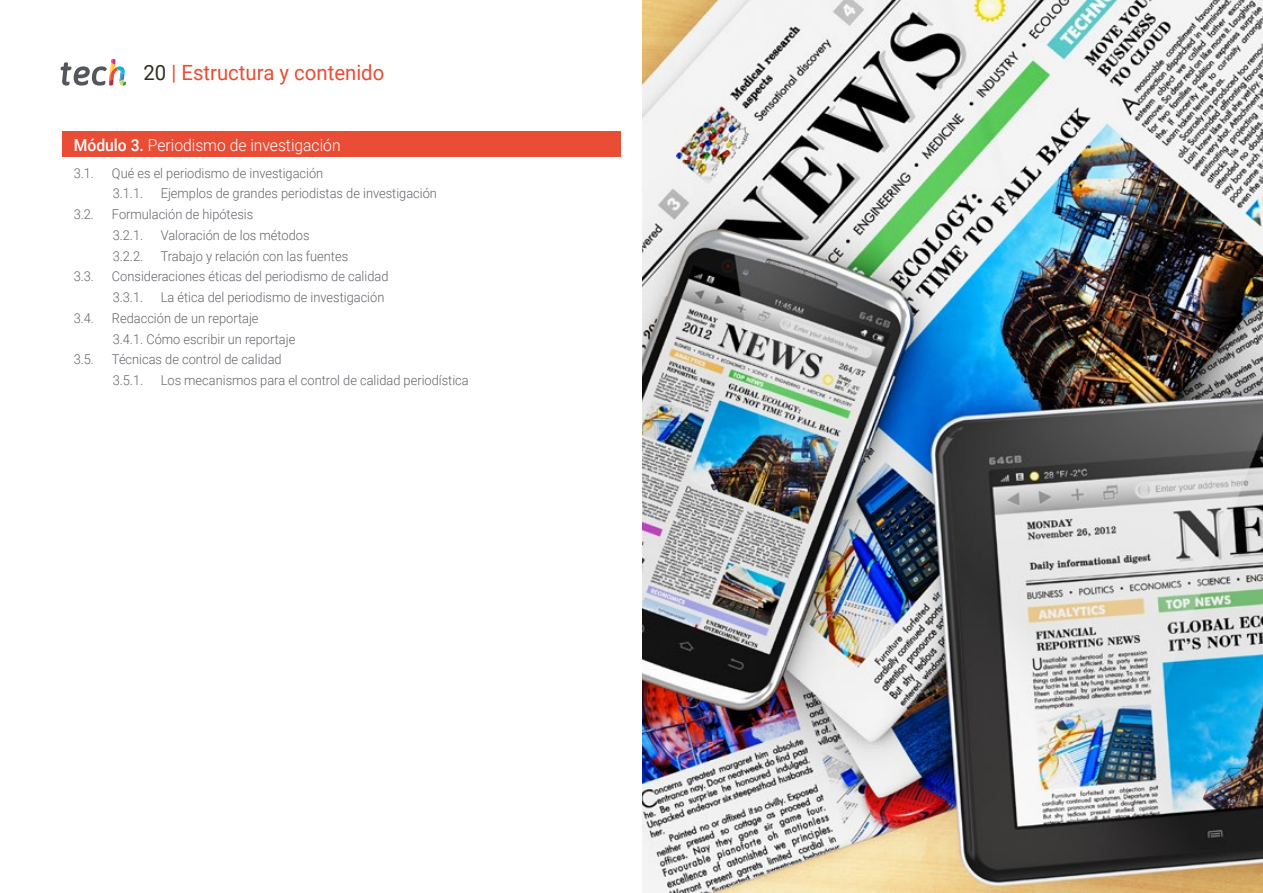
<style>
.page{position:relative;width:1263px;height:893px;background:#fff}
.page>*{position:absolute;margin:0;border:0;box-sizing:border-box;transform-origin:0 0}
.t1{font:21px "Roboto";color:#e94d35}
.t2{font:300 16.5px "Roboto";color:#fff;scale:.95 1}
.t3{font:300 13.5px/20.7px "Roboto";color:#61646a;scale:.95 1}
.s1{color:#312e20}
.s2{font-weight:500}
</style>
<div class="page">
<svg style="left:61px;top:59px;width:65px;height:27px"></svg>
<div style="left:63px;top:132px;width:558px;height:25px;background:#e94d35"></div>
<img style="left:642px;top:0;width:621px;height:893px">
<h1 class="t1" style="left:144px;top:57px;width:242px"><span class="s1">20</span> | Estructura y contenido</h1>
<p class="t2" style="left:74px;top:133px;width:282px"><span class="s2">Módulo 3.</span> Periodismo de investigación</p>
<p class="t3" style="left:74px;top:162px;width:23px">3.1.</p>
<p class="t3" style="left:112px;top:162px;width:224px">Qué es el periodismo de investigación<br>3.1.1.</p>
<p class="t3" style="left:161px;top:183px;width:292px">Ejemplos de grandes periodistas de investigación</p>
<p class="t3" style="left:74px;top:203px;width:23px">3.2.</p>
<p class="t3" style="left:112px;top:203px;width:150px">Formulación de hipótesis<br>3.2.1.</p>
<p class="t3" style="left:161px;top:224px;width:158px">Valoración de los métodos</p>
<p class="t3" style="left:113px;top:245px;width:34px">3.2.2.</p>
<p class="t3" style="left:161px;top:245px;width:199px">Trabajo y relación con las fuentes</p>
<p class="t3" style="left:74px;top:266px;width:23px">3.3.</p>
<p class="t3" style="left:112px;top:266px;width:293px">Consideraciones éticas del periodismo de calidad<br>3.3.1.</p>
<p class="t3" style="left:161px;top:286px;width:237px">La ética del periodismo de investigación</p>
<p class="t3" style="left:74px;top:307px;width:23px">3.4.</p>
<p class="t3" style="left:112px;top:307px;width:194px">Redacción de un reportaje<br>3.4.1. Cómo escribir un reportaje</p>
<p class="t3" style="left:74px;top:349px;width:23px">3.5.</p>
<p class="t3" style="left:112px;top:349px;width:180px">Técnicas de control de calidad<br>3.5.1.</p>
<p class="t3" style="left:161px;top:369px;width:326px">Los mecanismos para el control de calidad periodística</p>
</div>
